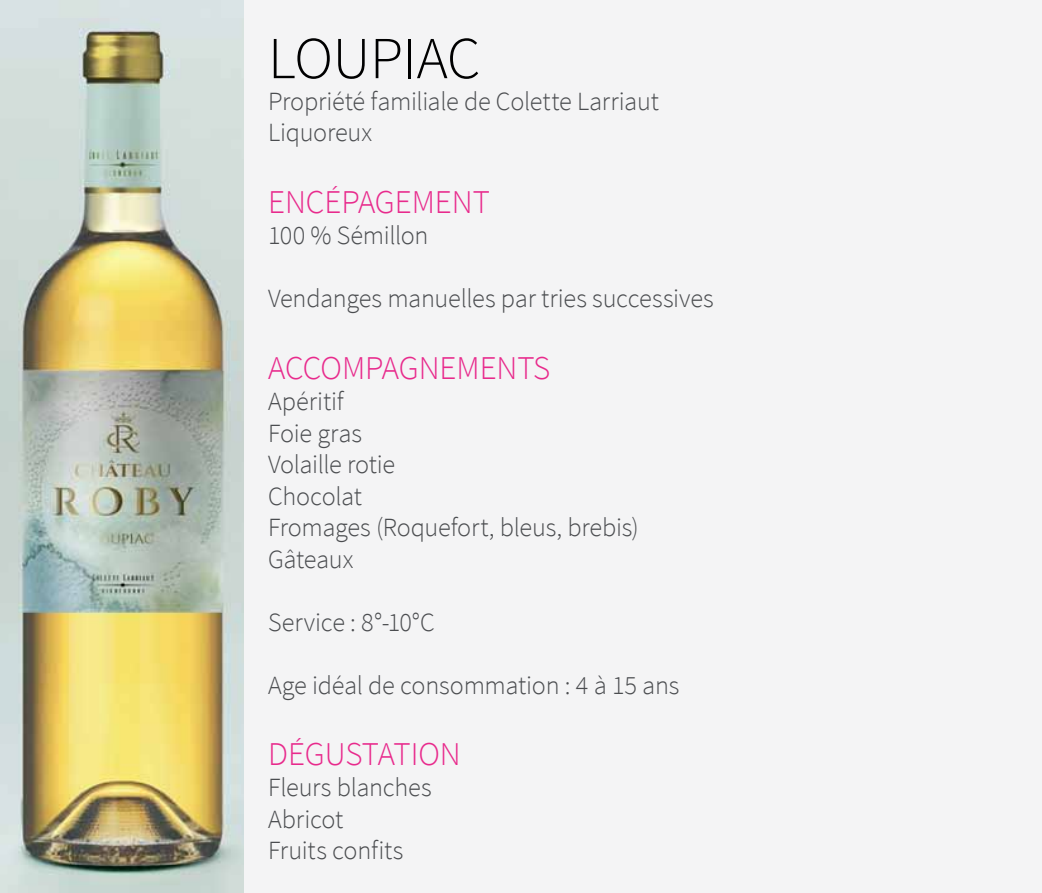
<style>
.page{position:relative;width:1042px;height:893px;background:#f4f4f5}
.page>*{position:absolute;margin:0;border:0;box-sizing:border-box;transform-origin:0 0}
.t1{font:300 59.5px "Source Sans Pro";color:#000}
.t2{font:300 33.25px "Source Sans Pro";color:#e82a8c}
.t3{font:300 26.25px/31.5px "Source Sans Pro";letter-spacing:-.01em;color:#4b4d50}
</style>
<div class="page">
<img style="left:0;top:0;width:243px;height:893px">
<h1 class="t1" style="left:268px;top:22px;width:213px">LOUPIAC</h1>
<p class="t3" style="left:268px;top:85px;width:392px">Propriété familiale de Colette Larriaut<br>Liquoreux</p>
<p class="t2" style="left:268px;top:181px;width:223px">Encépagement</p>
<p class="t3" style="left:268px;top:220px;width:162px">100 % Sémillon</p>
<p class="t3" style="left:268px;top:283px;width:447px">Vendanges manuelles par tries successives</p>
<p class="t2" style="left:268px;top:347px;width:283px">ACCOM PAGN EM ENTS</p>
<p class="t3" style="left:268px;top:386px;width:372px">Apéritif<br>Foie gras<br>Volaille rotie<br>Chocolat<br>Fromages (Roquefort, bleus, brebis)<br>Gâteaux</p>
<p class="t3" style="left:268px;top:606px;width:168px">Service : 8°-10°C</p>
<p class="t3" style="left:268px;top:669px;width:413px">Age idéal de consommation : 4 à 15 ans</p>
<p class="t2" style="left:268px;top:734px;width:188px">DÉG USTATION</p>
<p class="t3" style="left:268px;top:772px;width:165px">Fleurs blanches<br>Abricot<br>Fruits confits</p>
</div>
